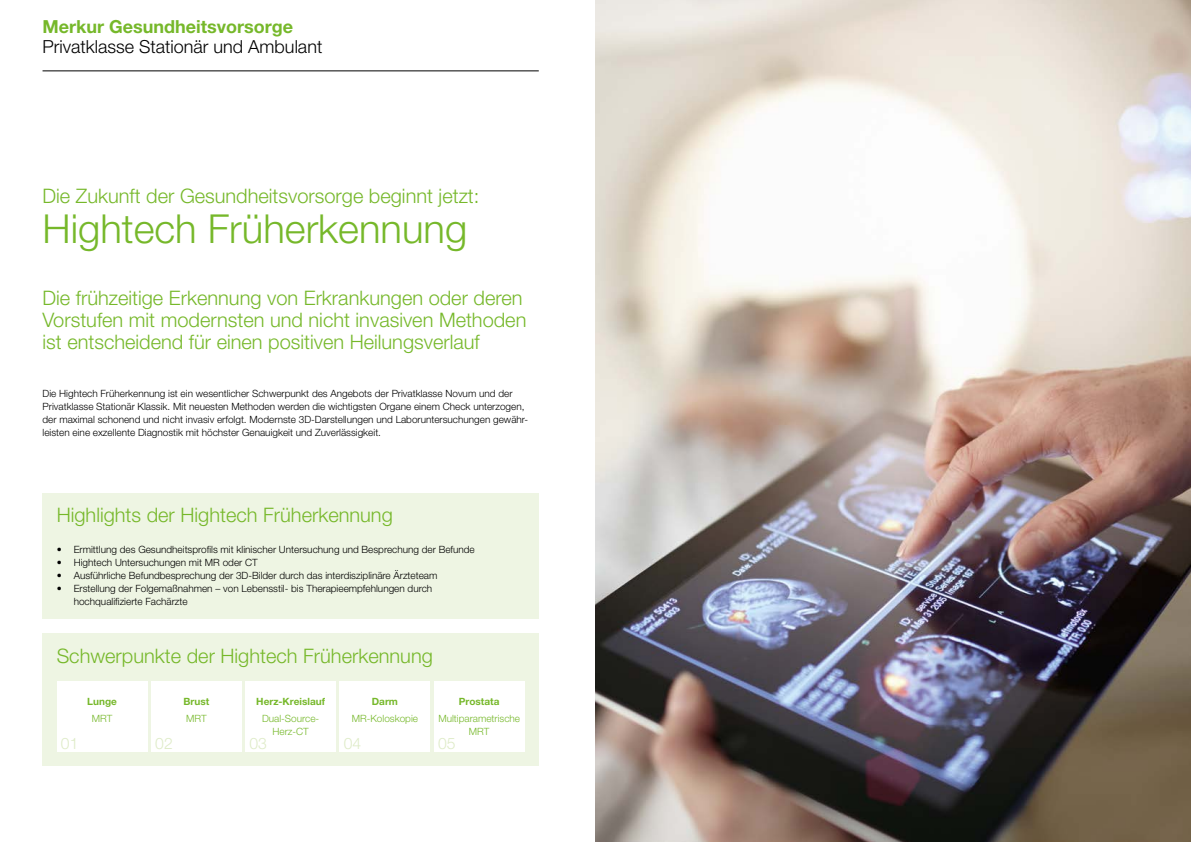
<style>
.page{position:relative;width:1191px;height:842px;background:#fff}
.page>*{position:absolute;margin:0;border:0;box-sizing:border-box;transform-origin:0 0}
.t1{font:300 40px "Helvetica Neue LT Pro";color:#76b82a}
.t2{font:300 20px/22px "Helvetica Neue LT Pro";color:#76b82a}
.t3{font:300 18px "Helvetica Neue LT Pro";color:#000}
.t4{font:700 18px "Helvetica Neue LT Pro";color:#76b82a}
.t5{font:300 15.8px "Helvetica Neue LT Pro";color:#deebc7}
.t6{font:300 10px/13px "Helvetica Neue LT Pro";color:#000}
.t7{font:300 10px/13px "Helvetica Neue LT Pro";color:#76b82a;text-align:center}
.t8{font:700 10px "Helvetica Neue LT Pro";color:#76b82a}
</style>
<div class="page">
<img style="left:595px;top:0;width:596px;height:842px">
<div style="left:43px;top:493px;width:496px;height:126px;background:#eef5e3"></div>
<div style="left:43px;top:633px;width:496px;height:132px;background:#eef5e3"></div>
<div style="left:57px;top:682px;width:90px;height:70px;background:#fff"></div>
<div style="left:151px;top:682px;width:91px;height:70px;background:#fff"></div>
<div style="left:245px;top:682px;width:91px;height:70px;background:#fff"></div>
<div style="left:339px;top:682px;width:91px;height:70px;background:#fff"></div>
<div style="left:434px;top:682px;width:90px;height:70px;background:#fff"></div>
<hr style="left:43px;top:70px;width:496px;height:1px;background:#000">
<h3 class="t4" style="left:43px;top:15px;width:252px">Merkur Gesundheitsvorsorge</h3>
<h3 class="t3" style="left:43px;top:35px;width:281px">Privatklasse Stationär und Ambulant</h3>
<h2 class="t2" style="left:43px;top:185px;width:438px">Die Zukunft der Gesundheitsvorsorge beginnt jetzt:</h2>
<h1 class="t1" style="left:43px;top:205px;width:426px">Hightech Früherkennung</h1>
<h2 class="t2" style="left:43px;top:287px;width:485px">Die frühzeitige Erkennung von Erkrankungen oder deren<br>Vorstufen mit modernsten und nicht invasiven Methoden ist entscheidend für einen positiven Heilungsverlauf</h2>
<p class="t6" style="left:43px;top:387px;width:487px">Die Hightech Früherkennung ist ein wesentlicher Schwerpunkt des Angebots der Privatklasse Novum und der Privatklasse Stationär Klassik. Mit neuesten Methoden werden die wichtigsten Organe einem Check unterzogen, der maximal schonend und nicht invasiv erfolgt. Modernste 3D-Darstellungen und Laboruntersuchungen gewähr&shy;leisten eine exzellente Diagnostik mit höchster Genauigkeit und Zuverlässigkeit.</p>
<h2 class="t2" style="left:57px;top:503px;width:337px">Highlights der Hightech Früherkennung</h2>
<p class="t6" style="left:57px;top:542px;width:419px">• Ermittlung des Gesundheitsprofils mit klinischer Untersuchung und Besprechung der Befunde</p>
<p class="t6" style="left:57px;top:555px;width:202px">• Hightech Untersuchungen mit MR oder CT</p>
<p class="t6" style="left:57px;top:568px;width:382px">• Ausführliche Befundbesprechung der 3D-Bilder durch das interdisziplinäre Ärzteteam</p>
<p class="t6" style="left:74px;top:581px;width:360px;text-indent:-17px">• Erstellung der Folgemaßnahmen – von Lebensstil- bis Therapieempfehlungen durch hochqualifizierte Fachärzte</p>
<h2 class="t2" style="left:57px;top:645px;width:378px">Schwerpunkte der Hightech Früherkennung</h2>
<p class="t8" style="left:87px;top:695px;width:31px">Lunge</p>
<p class="t7" style="left:92px;top:712px;width:22px">MRT</p>
<p class="t8" style="left:183px;top:695px;width:27px">Brust</p>
<p class="t7" style="left:186px;top:712px;width:22px">MRT</p>
<p class="t8" style="left:372px;top:695px;width:28px">Darm</p>
<p class="t7" style="left:352px;top:712px;width:68px">MR-Koloskopie</p>
<p class="t8" style="left:256px;top:695px;width:70px">Herz-Kreislauf</p>
<p class="t7" style="left:262px;top:712px;width:59px">Dual-Source-<br>Herz-CT</p>
<p class="t8" style="left:459px;top:695px;width:42px">Prostata</p>
<p class="t7" style="left:438px;top:712px;width:83px">Multiparametrische<br>MRT</p>
<h3 class="t5" style="left:61px;top:734px;width:19px">01</h3>
<h3 class="t5" style="left:155px;top:734px;width:19px">02</h3>
<h3 class="t5" style="left:249px;top:734px;width:19px">03</h3>
<h3 class="t5" style="left:344px;top:734px;width:19px">04</h3>
<h3 class="t5" style="left:438px;top:734px;width:19px">05</h3>
</div>
